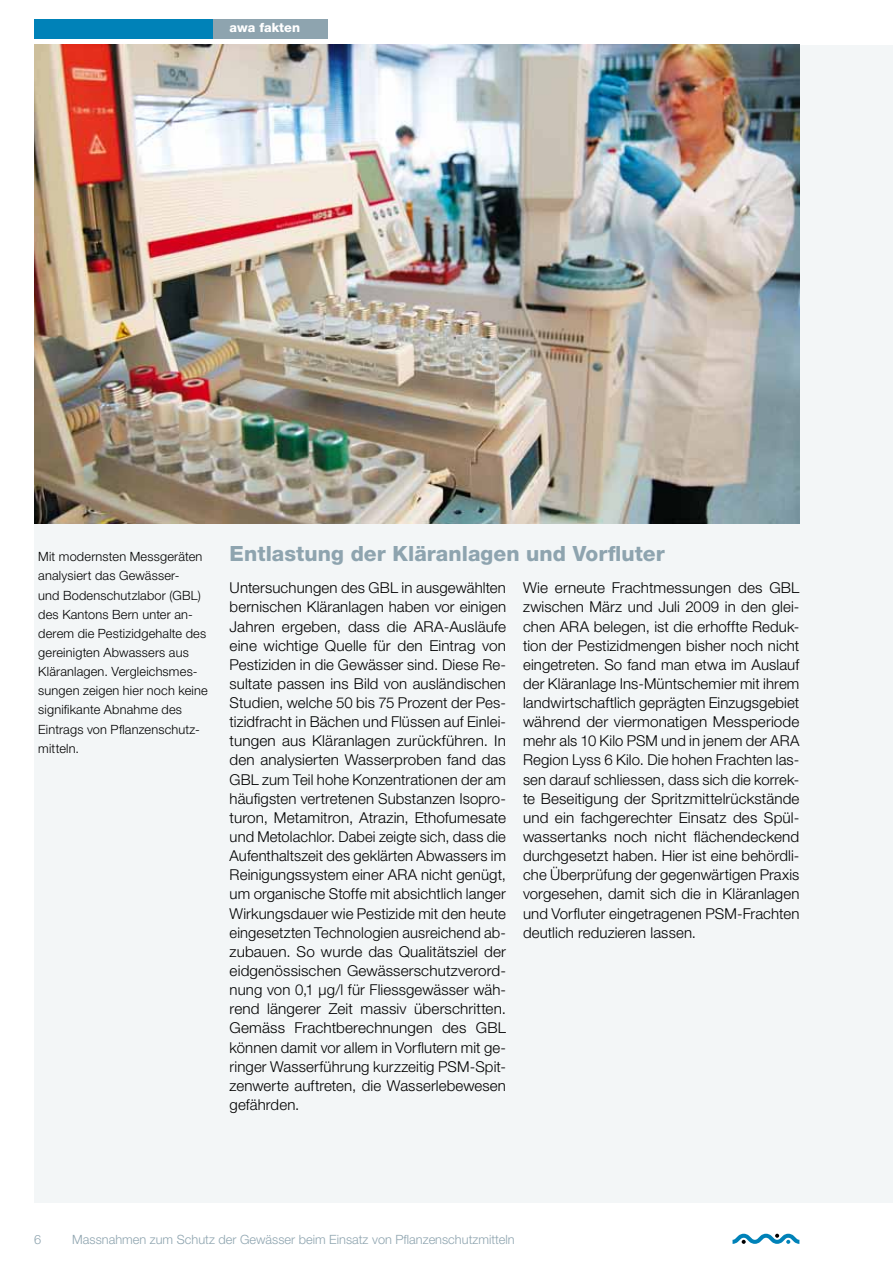
<style>
.page{position:relative;width:893px;height:1263px;background:#fff}
.page>*{position:absolute;margin:0;border:0;box-sizing:border-box;transform-origin:0 0}
.t1{font:800 21px "Helvetica Neue LT";letter-spacing:.005em;color:#8ea4af}
.t2{font:300 15px/19.2px "Helvetica Neue LT";letter-spacing:.005em;color:#000;text-align:justify}
.t3{font:300 12.75px/19.2px "Helvetica Neue LT";letter-spacing:.015em;color:#000}
.t4{font:300 12.75px "Helvetica Neue LT";color:#8ea4af}
.t5{font:800 12.75px "Helvetica Neue LT";color:#fff}
</style>
<div class="page">
<div style="left:34px;top:45px;width:859px;height:1157px;background:#f3f6f7"></div>
<img style="left:34px;top:45px;width:765px;height:478px">
<svg style="left:732px;top:1234px;width:67px;height:10px"></svg>
<div style="left:34px;top:19px;width:293px;height:19px;background:#8ea4af"></div>
<div style="left:34px;top:19px;width:179px;height:19px;background:#0082b8"></div>
<p class="t5" style="left:230px;top:20px;width:72px">awa fakten</p>
<p class="t3" style="left:38px;top:547px;width:166px">Mit modernsten Messgeräten</p>
<h1 class="t1" style="left:230px;top:541px;width:437px">Entlastung der Kläranlagen und Vorfluter</h1>
<p class="t3" style="left:38px;top:566px;width:171px">analysiert das Gewässer-<br>und Bodenschutzlabor (GBL) des Kantons Bern unter an&shy;derem die Pestizidgehalte des gereinigten Abwassers aus<br>Kläranlagen. Vergleichsmes&shy;sungen zeigen hier noch keine signifikante Abnahme des<br>Eintrags von Pflanzenschutz&shy;mitteln.</p>
<p class="t2" style="left:230px;top:578px;width:278px">Untersuchungen des GBL in ausgewählten bernischen Kläranlagen haben vor einigen Jahren ergeben, dass die ARA-Ausläufe eine wichtige Quelle für den Eintrag von Pestiziden in die Gewässer sind. Diese Re&shy;sultate passen ins Bild von ausländischen Studien, welche 50 bis 75 Prozent der Pes&shy;tizidfracht in Bächen und Flüssen auf Einlei&shy;tungen aus Kläranlagen zurückführen. In den analysierten Wasserproben fand das GBL zum Teil hohe Konzentrationen der am häufigsten vertretenen Substanzen Isopro&shy;turon, Metamitron, Atrazin, Ethofumesate und Metolachlor. Dabei zeigte sich, dass die Aufenthaltszeit des geklärten Abwassers im Reinigungssystem einer ARA nicht genügt, um organische Stoffe mit absichtlich langer Wirkungsdauer wie Pestizide mit den heute eingesetzten Technologien ausreichend ab&shy;zubauen. So wurde das Qualitätsziel der eidgenössischen Gewässerschutzverord&shy;nung von 0,1 µg/l für Fliessgewässer wäh&shy;rend längerer Zeit massiv überschritten.<br>Gemäss Frachtberechnungen des GBL können damit vor allem in Vorflutern mit ge&shy;ringer Wasserführung kurzzeitig PSM-Spit&shy;zenwerte auftreten, die Wasserlebewesen gefährden.</p>
<p class="t2" style="left:523px;top:578px;width:278px">Wie erneute Frachtmessungen des GBL zwischen März und Juli 2009 in den glei&shy;chen ARA belegen, ist die erhoffte Reduk&shy;tion der Pestizidmengen bisher noch nicht eingetreten. So fand man etwa im Auslauf der Kläranlage Ins-Müntschemier mit ihrem landwirtschaftlich geprägten Einzugsgebiet während der viermonatigen Messperiode mehr als 10 Kilo PSM und in jenem der ARA Region Lyss 6 Kilo. Die hohen Frachten las&shy;sen darauf schliessen, dass sich die korrek&shy;te Beseitigung der Spritzmittelrückstände und ein fachgerechter Einsatz des Spül&shy;wassertanks noch nicht flächendeckend durchgesetzt haben. Hier ist eine behördli&shy;che Überprüfung der gegenwärtigen Praxis vorgesehen, damit sich die in Kläranlagen und Vorfluter eingetragenen PSM-Frachten deutlich reduzieren lassen.</p>
<p class="t4" style="left:34px;top:1231px;width:9px">6</p>
<p class="t4" style="left:72px;top:1231px;width:444px">Massnahmen zum Schutz der Gewässer beim Einsatz von Pflanzenschutzmitteln</p>
</div>
